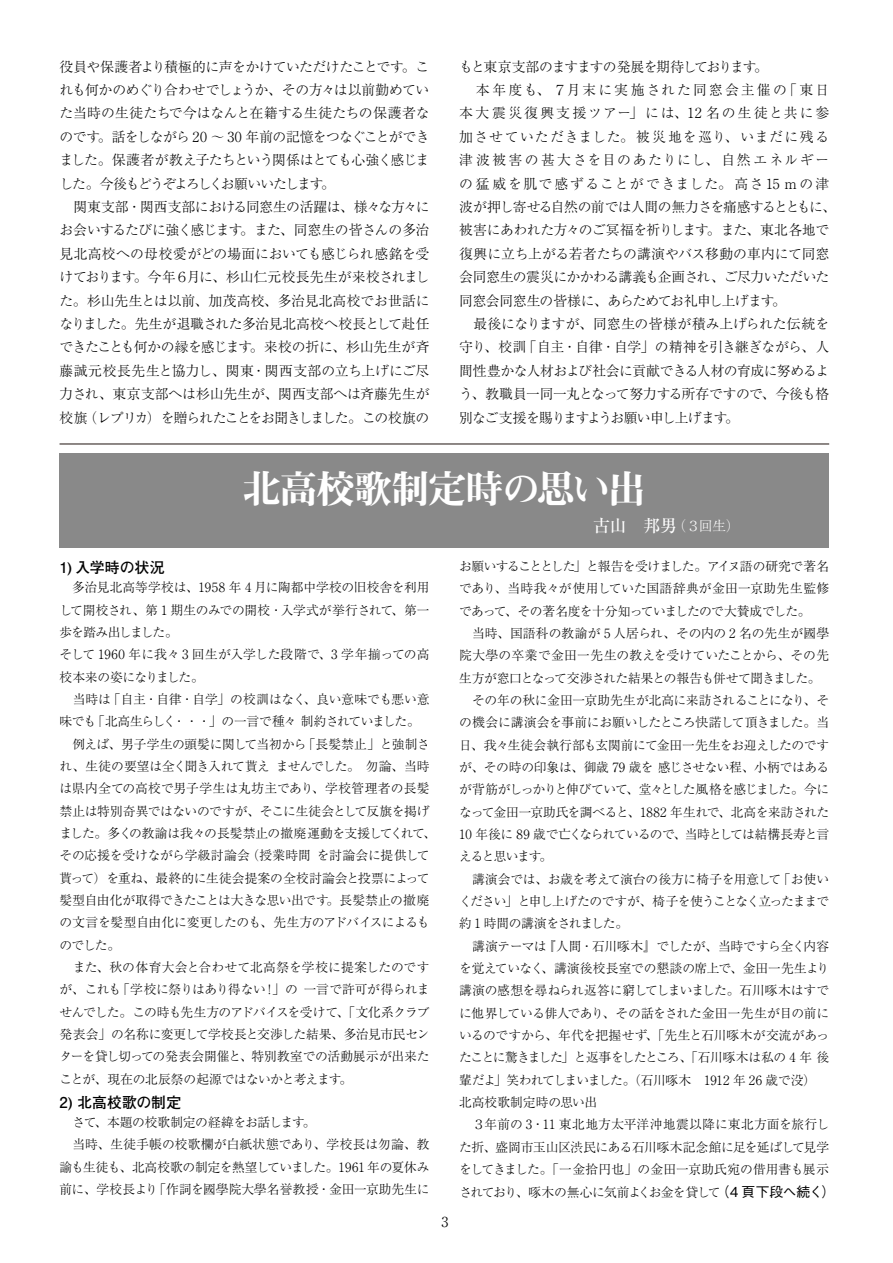
<style>
.page{position:relative;width:893px;height:1263px;background:#fff}
.page>*{position:absolute;margin:0;border:0;box-sizing:border-box;transform-origin:0 0}
.t1{font:38.25px "Midashi Min Pro MA31";letter-spacing:-.035em;color:#fff}
.t2{font:500 16.95px "Ryumin Pro";color:#fff}
.t3{font:700 14.85px "Futo Go B101 Pro";color:#000}
.t4{font:300 13.8px/23.4px "Ryumin Pro";letter-spacing:-.025em;color:#000}
.t5{font:300 12.75px/22.4px "Ryumin Pro";letter-spacing:-.025em;color:#000}
.s1{font-weight:300;font-size:13.8px}
.s2{font-family:"Gothic BBB Pro";font-weight:500;font-size:13.8px}
</style>
<div class="page">
<div style="left:60px;top:453px;width:769px;height:94px;background:#898989"></div>
<hr style="left:60px;top:444px;width:769px;height:1px;background:#1d120e">
<p class="t4" style="left:60px;top:54px;width:371px">役員や保護者より積極的に声をかけていただけたことです。これも何かのめぐり合わせでしょうか、その方々は以前勤めていた当時の生徒たちで今はなんと在籍する生徒たちの保護者なのです。話をしながら 20 ～ 30 年前の記憶をつなぐことができました。保護者が教え子たちという関係はとても心強く感じました。今後もどうぞよろしくお願いいたします。<br>　関東支部・関西支部における同窓生の活躍は、様々な方々にお会いするたびに強く感じます。また、同窓生の皆さんの多治見北高校への母校愛がどの場面においても感じられ感銘を受けております。今年６月に、杉山仁元校長先生が来校されました。杉山先生とは以前、加茂高校、多治見北高校でお世話になりました。先生が退職された多治見北高校へ校長として赴任できたことも何かの縁を感じます。来校の折に、杉山先生が斉藤誠元校長先生と協力し、関東・関西支部の立ち上げにご尽力され、東京支部へは杉山先生が、関西支部へは斉藤先生が校旗（レプリカ）を贈られたことをお聞きしました。この校旗の</p>
<p class="t4" style="left:459px;top:54px;width:378px">もと東京支部のますますの発展を期待しております。<br>　本年度も、７月末に実施された同窓会主催の「東日本大震災復興支援ツアー」には、12 名の生徒と共に参加させていただきました。被災地を巡り、いまだに残る津波被害の甚大さを目のあたりにし、自然エネルギーの猛威を肌で感ずることができました。高さ15 ｍの津波が押し寄せる自然の前では人間の無力さを痛感するとともに、被害にあわれた方々のご冥福を祈りします。また、東北各地で復興に立ち上がる若者たちの講演やバス移動の車内にて同窓会同窓生の震災にかかわる講義も企画され、ご尽力いただいた同窓会同窓生の皆様に、あらためてお礼申し上げます。<br>　最後になりますが、同窓生の皆様が積み上げられた伝統を守り、校訓「自主・自律・自学」の精神を引き継ぎながら、人間性豊かな人材および社会に貢献できる人材の育成に努めるよう、教職員一同一丸となって努力する所存ですので、今後も格別なご支援を賜りますようお願い申し上げます。</p>
<h1 class="t1" style="left:243px;top:459px;width:405px">北高校歌制定時の思い出</h1>
<h2 class="t2" style="left:593px;top:513px;width:148px">古山　邦男<span class="s1">（３回生）</span></h2>
<p class="t3" style="left:60px;top:555px;width:107px">1) 入学時の状況</p>
<p class="t5" style="left:60px;top:575px;width:378px">　多治見北高等学校は、1958 年 4 月に陶都中学校の旧校舎を利用して開校され、第 1 期生のみでの開校・入学式が挙行されて、第一歩を踏み出しました。<br>そして 1960 年に我々3 回生が入学した段階で、3 学年揃っての高校本来の姿になりました。<br>　当時は「自主・自律・自学」の校訓はなく、良い意味でも悪い意味でも「北高生らしく・・・」の一言で種々 制約されていました。<br>　例えば、男子学生の頭髪に関して当初から「長髪禁止」と強制され、生徒の要望は全く聞き入れて貰え ませんでした。 勿論、当時は県内全ての高校で男子学生は丸坊主であり、学校管理者の長髪禁止は特別奇異ではないのですが、そこに生徒会として反旗を掲げました。多くの教諭は我々の長髪禁止の撤廃運動を支援してくれて、その応援を受けながら学級討論会（授業時間 を討論会に提供して貰って）を重ね、最終的に生徒会提案の全校討論会と投票によって髪型自由化が取得できたことは大きな思い出です。長髪禁止の撤廃の文言を髪型自由化に変更したのも、先生方のアドバイスによるものでした。<br>　また、秋の体育大会と合わせて北高祭を学校に提案したのですが、これも「学校に祭りはあり得ない！」の 一言で許可が得られませんでした。この時も先生方のアドバイスを受けて、「文化系クラブ発表会」の名称に変更して学校長と交渉した結果、多治見市民センターを貸し切っての発表会開催と、特別教室での活動展示が出来たことが、現在の北辰祭の起源ではないかと考えます。</p>
<p class="t3" style="left:60px;top:1090px;width:123px">2) 北高校歌の制定</p>
<p class="t5" style="left:60px;top:1110px;width:371px">　さて、本題の校歌制定の経緯をお話します。<br>　当時、生徒手帳の校歌欄が白紙状態であり、学校長は勿論、教諭も生徒も、北高校歌の制定を熱望していました。1961 年の夏休み前に、学校長より「作詞を國學院大學名誉教授・金田一京助先生に</p>
<p class="t5" style="left:459px;top:554px;width:378px">お願いすることとした」と報告を受けました。アイヌ語の研究で著名であり、当時我々が使用していた国語辞典が金田一京助先生監修であって、その著名度を十分知っていましたので大賛成でした。<br>　当時、国語科の教諭が 5 人居られ、その内の 2 名の先生が國學院大學の卒業で金田一先生の教えを受けていたことから、その先生方が窓口となって交渉された結果との報告も併せて聞きました。　その年の秋に金田一京助先生が北高に来訪されることになり、その機会に講演会を事前にお願いしたところ快諾して頂きました。当日、我々生徒会執行部も玄関前にて金田一先生をお迎えしたのですが、その時の印象は、御歳 79 歳を 感じさせない程、小柄ではあるが背筋がしっかりと伸びていて、堂々とした風格を感じました。今になって金田一京助氏を調べると、1882 年生れで、北高を来訪された10 年後に 89 歳で亡くなられているので、当時としては結構長寿と言えると思います。<br>　講演会では、お歳を考えて演台の後方に椅子を用意して「お使いください」と申し上げたのですが、椅子を使うことなく立ったままで約 1 時間の講演をされました。<br>　講演テーマは『人間・石川啄木』でしたが、当時ですら全く内容を覚えていなく、講演後校長室での懇談の席上で、金田一先生より講演の感想を尋ねられ返答に窮してしまいました。石川啄木はすでに他界している俳人であり、その話をされた金田一先生が目の前にいるのですから、年代を把握せず、「先生と石川啄木が交流があったことに驚きました」と返事をしたところ、「石川啄木は私の 4 年 後輩だよ」笑われてしまいました。（石川啄木　1912 年 26 歳で没）<br>北高校歌制定時の思い出　<br>　３年前の 3・11 東北地方太平洋沖地震以降に東北方面を旅行した折、盛岡市玉山区渋民にある石川啄木記念館に足を延ばして見学をしてきました。「一金拾円也」の金田一京助氏宛の借用書も展示されており、啄木の無心に気前よくお金を貸して<span class="s2">（4 頁下段へ続く）</span></p>
</div>
